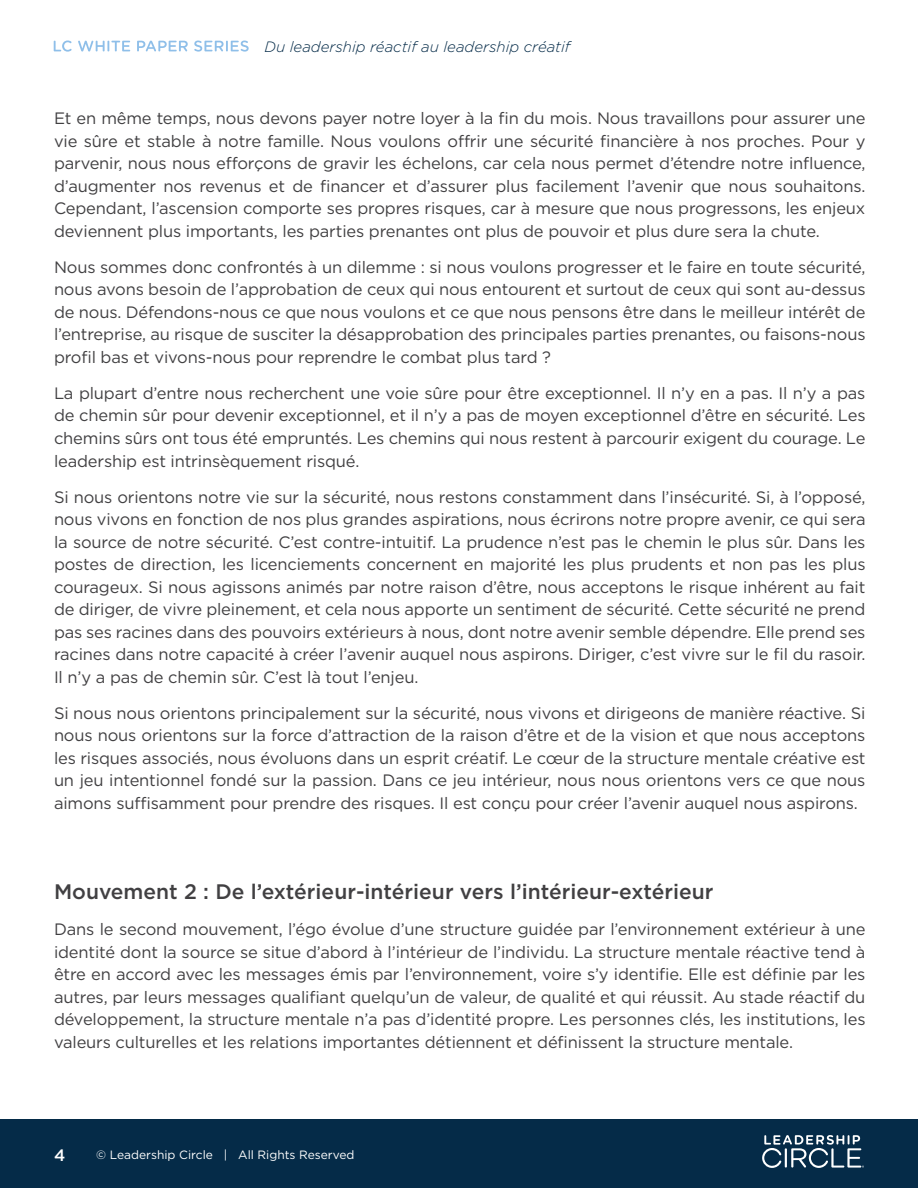
<style>
.page{position:relative;width:918px;height:1188px;background:#fff}
.page>*{position:absolute;margin:0;border:0;box-sizing:border-box;transform-origin:0 0}
.t1{font:500 21px "Gotham";color:#414042}
.t2{font:16.5px/22.5px "Gotham";letter-spacing:-.01em;color:#414042;text-align:justify}
.t3{font:500 16.5px "Gotham";color:#fff}
.t4{font:italic 300 15px "Gotham";color:#052b48}
.t5{font:12px "Gotham";color:#fff}
</style>
<div class="page">
<svg style="left:54px;top:41px;width:18px;height:11px"></svg>
<svg style="left:78px;top:41px;width:52px;height:11px"></svg>
<svg style="left:137px;top:41px;width:51px;height:10px"></svg>
<svg style="left:194px;top:41px;width:55px;height:11px"></svg>
<div style="left:0;top:1119px;width:918px;height:69px;background:#052b48"></div>
<svg style="left:762px;top:1135px;width:102px;height:33px"></svg>
<p class="t4" style="left:265px;top:37px;width:307px">Du leadership réactif au leadership créatif</p>
<p class="t2" style="left:54px;top:107px;width:813px">Et en même temps, nous devons payer notre loyer à la fin du mois. Nous travaillons pour assurer une vie sûre et stable à notre famille. Nous voulons offrir une sécurité financière à nos proches. Pour y parvenir, nous nous efforçons de gravir les échelons, car cela nous permet d’étendre notre influence, d’augmenter nos revenus et de financer et d’assurer plus facilement l’avenir que nous souhaitons.<br>Cependant, l’ascension comporte ses propres risques, car à mesure que nous progressons, les enjeux deviennent plus importants, les parties prenantes ont plus de pouvoir et plus dure sera la chute.</p>
<p class="t2" style="left:54px;top:256px;width:813px">Nous sommes donc confrontés à un dilemme : si nous voulons progresser et le faire en toute sécurité, nous avons besoin de l’approbation de ceux qui nous entourent et surtout de ceux qui sont au-dessus de nous. Défendons-nous ce que nous voulons et ce que nous pensons être dans le meilleur intérêt de l’entreprise, au risque de susciter la désapprobation des principales parties prenantes, ou faisons-nous profil bas et vivons-nous pour reprendre le combat plus tard ?</p>
<p class="t2" style="left:54px;top:382px;width:813px">La plupart d’entre nous recherchent une voie sûre pour être exceptionnel. Il n’y en a pas. Il n’y a pas de chemin sûr pour devenir exceptionnel, et il n’y a pas de moyen exceptionnel d’être en sécurité. Les chemins sûrs ont tous été empruntés. Les chemins qui nous restent à parcourir exigent du courage. Le leadership est intrinsèquement risqué.</p>
<p class="t2" style="left:54px;top:485px;width:813px">Si nous orientons notre vie sur la sécurité, nous restons constamment dans l’insécurité. Si, à l’opposé, nous vivons en fonction de nos plus grandes aspirations, nous écrirons notre propre avenir, ce qui sera la source de notre sécurité. C’est contre-intuitif. La prudence n’est pas le chemin le plus sûr. Dans les postes de direction, les licenciements concernent en majorité les plus prudents et non pas les plus courageux. Si nous agissons animés par notre raison d’être, nous acceptons le risque inhérent au fait de diriger, de vivre pleinement, et cela nous apporte un sentiment de sécurité. Cette sécurité ne prend pas ses racines dans des pouvoirs extérieurs à nous, dont notre avenir semble dépendre. Elle prend ses racines dans notre capacité à créer l’avenir auquel nous aspirons. Diriger, c’est vivre sur le fil du rasoir.<br>Il n’y a pas de chemin sûr. C’est là tout l’enjeu.</p>
<p class="t2" style="left:54px;top:701px;width:813px">Si nous nous orientons principalement sur la sécurité, nous vivons et dirigeons de manière réactive. Si nous nous orientons sur la force d’attraction de la raison d’être et de la vision et que nous acceptons les risques associés, nous évoluons dans un esprit créatif. Le cœur de la structure mentale créative est un jeu intentionnel fondé sur la passion. Dans ce jeu intérieur, nous nous orientons vers ce que nous aimons suffisamment pour prendre des risques. Il est conçu pour créer l’avenir auquel nous aspirons.</p>
<p class="t1" style="left:54px;top:878px;width:661px">Mouvement 2 : De l’extérieur-intérieur vers l’intérieur-extérieur</p>
<p class="t2" style="left:54px;top:918px;width:813px">Dans le second mouvement, l’égo évolue d’une structure guidée par l’environnement extérieur à une identité dont la source se situe d’abord à l’intérieur de l’individu. La structure mentale réactive tend à être en accord avec les messages émis par l’environnement, voire s’y identifie. Elle est définie par les autres, par leurs messages qualifiant quelqu’un de valeur, de qualité et qui réussit. Au stade réactif du développement, la structure mentale n’a pas d’identité propre. Les personnes clés, les institutions, les valeurs culturelles et les relations importantes détiennent et définissent la structure mentale.</p>
<p class="t3" style="left:54px;top:1144px;width:13px">4</p>
<p class="t5" style="left:96px;top:1147px;width:260px">© Leadership Circle | All Rights Reserved</p>
</div>
